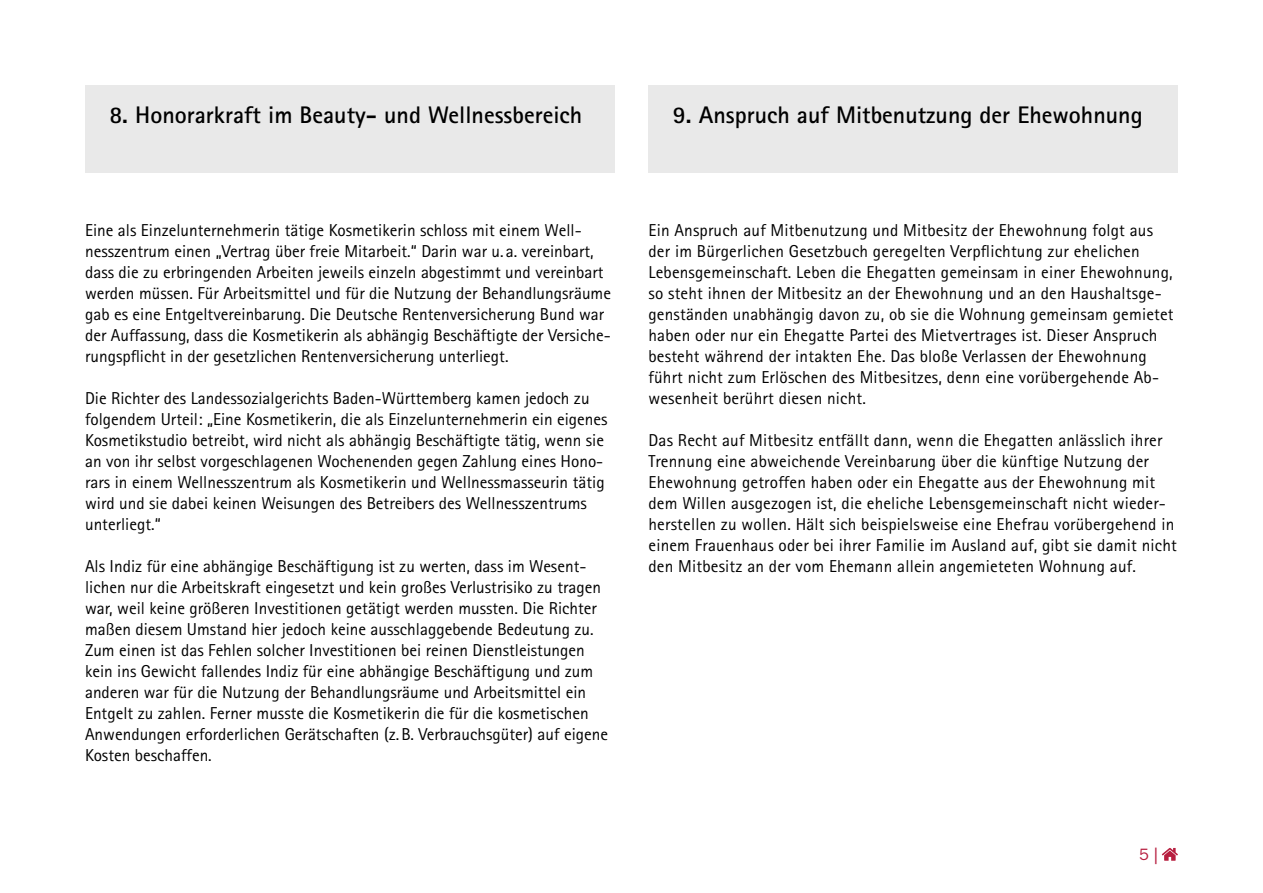
<style>
.page{position:relative;width:1263px;height:893px;background:#fff}
.page>*{position:absolute;margin:0;border:0;box-sizing:border-box;transform-origin:0 0}
.t1{font:700 24px "Rotis Sans Serif Std";color:#000}
.t2{font:17.25px/21px "Rotis Sans Serif Std";color:#000}
.t3{font:16.5px "ITC Franklin Gothic Std";color:#b71e3f}
.s1{font-family:"News Gothic Std"}
</style>
<div class="page">
<svg style="left:1162px;top:848px;width:16px;height:13px"></svg>
<div style="left:85px;top:85px;width:529px;height:88px;background:#e9e9e9"></div>
<div style="left:648px;top:85px;width:530px;height:88px;background:#e9e9e9"></div>
<h1 class="t1" style="left:109px;top:99px;width:474px">8. Honorarkraft im Beauty- und Wellnessbereich</h1>
<h1 class="t1" style="left:673px;top:99px;width:471px">9. Anspruch auf Mitbenutzung der Ehewohnung</h1>
<p class="t2" style="left:85px;top:219px;width:527px">Eine als Einzelunternehmerin tätige Kosmetikerin schloss mit einem Well&shy;nesszentrum einen „Vertrag über freie Mitarbeit.“ Darin war u. a. vereinbart, dass die zu erbringenden Arbeiten jeweils einzeln abgestimmt und vereinbart werden müssen. Für Arbeitsmittel und für die Nutzung der Behandlungsräume gab es eine Entgeltvereinbarung. Die Deutsche Rentenversicherung Bund war der Auffassung, dass die Kosmetikerin als abhängig Beschäftigte der Versiche&shy;rungspflicht in der gesetzlichen Rentenversicherung unterliegt.</p>
<p class="t2" style="left:85px;top:387px;width:524px">Die Richter des Landessozialgerichts Baden-Württemberg kamen jedoch zu folgendem Urteil: „Eine Kosmetikerin, die als Einzelunternehmerin ein eigenes Kosmetikstudio betreibt, wird nicht als abhängig Beschäftigte tätig, wenn sie an von ihr selbst vorgeschlagenen Wochenenden gegen Zahlung eines Hono&shy;rars in einem Wellnesszentrum als Kosmetikerin und Wellnessmasseurin tätig wird und sie dabei keinen Weisungen des Betreibers des Wellnesszentrums unterliegt.“</p>
<p class="t2" style="left:85px;top:555px;width:525px">Als Indiz für eine abhängige Beschäftigung ist zu werten, dass im Wesent&shy;lichen nur die Arbeitskraft eingesetzt und kein großes Verlustrisiko zu tragen war, weil keine größeren Investitionen getätigt werden mussten. Die Richter maßen diesem Umstand hier jedoch keine ausschlaggebende Bedeutung zu.<br>Zum einen ist das Fehlen solcher Investitionen bei reinen Dienstleistungen kein ins Gewicht fallendes Indiz für eine abhängige Beschäftigung und zum anderen war für die Nutzung der Behandlungsräume und Arbeitsmittel ein Entgelt zu zahlen. Ferner musste die Kosmetikerin die für die kosmetischen Anwendungen erforderlichen Gerätschaften (z.B. Verbrauchsgüter) auf eigene Kosten beschaffen.</p>
<p class="t2" style="left:648px;top:219px;width:527px">Ein Anspruch auf Mitbenutzung und Mitbesitz der Ehewohnung folgt aus der im Bürgerlichen Gesetzbuch geregelten Verpflichtung zur ehelichen Lebensgemeinschaft. Leben die Ehegatten gemeinsam in einer Ehewohnung, so steht ihnen der Mitbesitz an der Ehewohnung und an den Haushaltsge&shy;genständen unabhängig davon zu, ob sie die Wohnung gemeinsam gemietet haben oder nur ein Ehegatte Partei des Mietvertrages ist. Dieser Anspruch besteht während der intakten Ehe. Das bloße Verlassen der Ehewohnung führt nicht zum Erlöschen des Mitbesitzes, denn eine vorübergehende Ab&shy;wesenheit berührt diesen nicht.</p>
<p class="t2" style="left:648px;top:429px;width:530px">Das Recht auf Mitbesitz entfällt dann, wenn die Ehegatten anlässlich ihrer Trennung eine abweichende Vereinbarung über die künftige Nutzung der Ehewohnung getroffen haben oder ein Ehegatte aus der Ehewohnung mit dem Willen ausgezogen ist, die eheliche Lebensgemeinschaft nicht wieder&shy;herstellen zu wollen. Hält sich beispielsweise eine Ehefrau vorübergehend in einem Frauenhaus oder bei ihrer Familie im Ausland auf, gibt sie damit nicht den Mitbesitz an der vom Ehemann allein angemieteten Wohnung auf.</p>
<p class="t3" style="left:1139px;top:845px;width:20px">5 <span class="s1">|</span></p>
</div>
